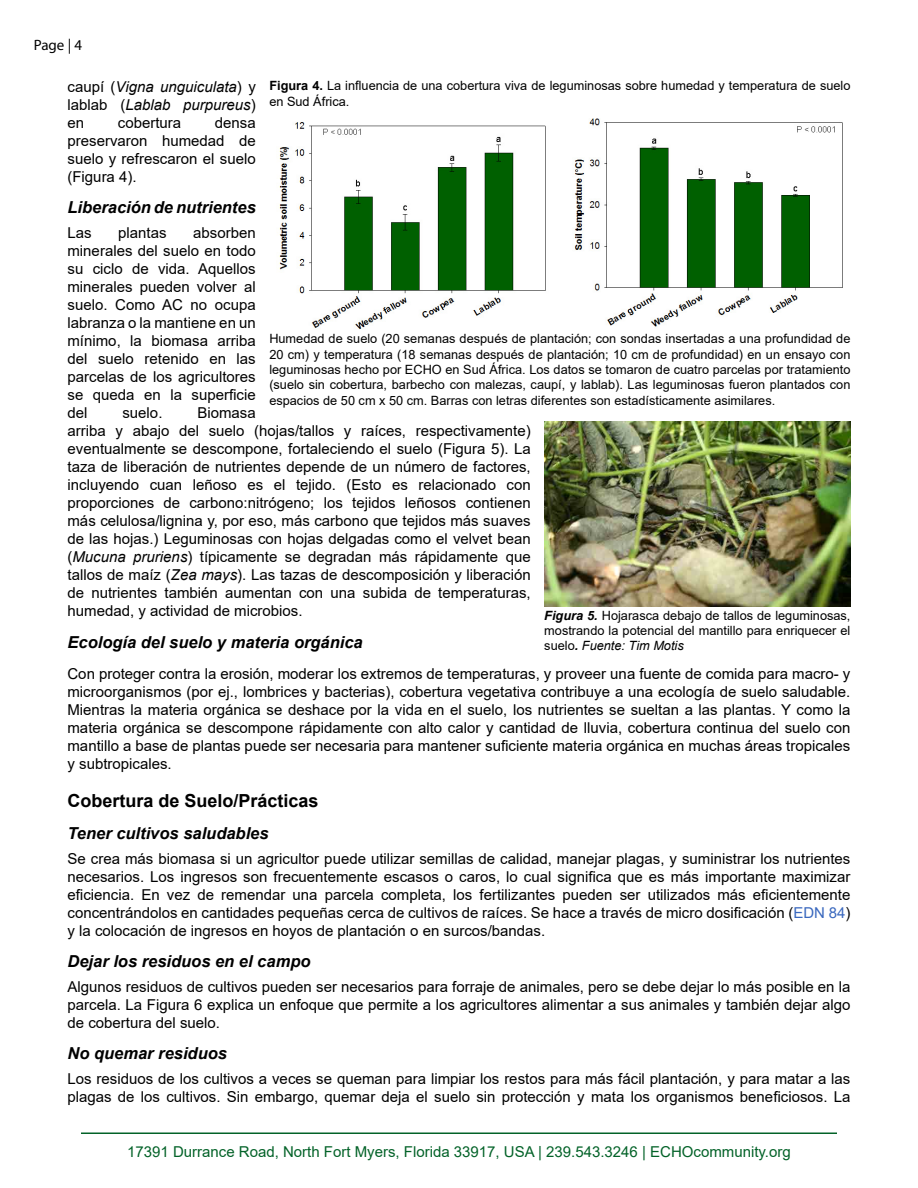
<style>
.page{position:relative;width:918px;height:1188px;background:#fff}
.page>*{position:absolute;margin:0;border:0;box-sizing:border-box;transform-origin:0 0}
.Heading_4{font:700 18px "Arial";color:#000}
.Sub-sections{font:italic 700 16.5px "Arial";color:#000}
.Body_Text_1{font:15px/18px "Arial";color:#000;text-align:justify}
.Heading_4-2{font:15px/18px "Arial";color:#000;text-align:justify}
.t1{font:15px "Arial";color:#036228}
.Body_Text_1-2{font:italic 15px/18px "Arial";color:#000;text-align:justify}
.t2{font:15px "Myriad Pro";color:#000}
.Figure{font:12.75px/15.3px "Arial";color:#000;text-align:justify}
.s1{font-style:normal}
.s2{font-weight:700}
.s3{font-style:italic}
.s4{color:#3a68be}
.s5{font-weight:700;font-style:italic}
</style>
<div class="page">
<hr style="left:81px;top:1132px;width:756px;height:2px;background:#036228">
<img style="left:544px;top:421px;width:306px;height:186px">
<img style="left:279px;top:122px;width:267px;height:207px">
<img style="left:574px;top:118px;width:269px;height:209px">
<p class="t2" style="left:34px;top:36px;width:50px">Page | 4</p>
<p class="Body_Text_1-2" style="left:68px;top:78px;width:190px"><span class="s1">caupí (</span>Vigna unguiculata<span class="s1">) y lablab (</span>Lablab purpureus<span class="s1">) en</span></p>
<p class="Figure" style="left:269px;top:78px;width:583px"><span class="s2">Figura 4.</span> La influencia de una cobertura viva de leguminosas sobre humedad y temperatura de suelo en Sud África.</p>
<p class="Body_Text_1" style="left:68px;top:114px;width:190px;text-indent:147px">densa preservaron humedad de suelo y refrescaron el suelo (Figura 4).</p>
<p class="Sub-sections" style="left:68px;top:197px;width:190px">Liberación de nutrientes</p>
<p class="Body_Text_1" style="left:68px;top:224px;width:26px">Las</p>
<p class="Body_Text_1" style="left:118px;top:224px;width:50px">plantas</p>
<p class="Body_Text_1" style="left:118px;top:114px;width:65px">cobertura</p>
<p class="Body_Text_1" style="left:68px;top:224px;width:190px;text-indent:126px">absorben minerales del suelo en todo su ciclo de vida. Aquellos minerales pueden volver al suelo. Como AC no ocupa labranza o la mantiene en un mínimo, la biomasa arriba del suelo retenido en las parcelas de los agricultores se queda en la superficie del</p>
<p class="Figure" style="left:269px;top:331px;width:583px">Humedad de suelo (20 semanas después de plantación; con sondas insertadas a una profundidad de 20 cm) y temperatura (18 semanas después de plantación; 10 cm de profundidad) en un ensayo con leguminosas hecho por ECHO en Sud África. Los datos se tomaron de cuatro parcelas por tratamiento (suelo sin cobertura, barbecho con malezas, caupí, y lablab). Las leguminosas fueron plantados con espacios de 50 cm x 50 cm. Barras con letras diferentes son estadísticamente asimilares.</p>
<p class="Body_Text_1" style="left:68px;top:404px;width:465px;text-align:left;text-indent:130px">Biomasa<br>arriba y abajo del suelo (hojas/tallos y raíces, respectivamente) eventualmente se descompone, fortaleciendo el suelo (Figura 5). La taza de liberación de nutrientes depende de un número de factores, incluyendo cuan leñoso es el tejido. (Esto es relacionado con proporciones de carbono:nitrógeno; los tejidos leñosos contienen más celulosa/lignina y, por eso, más carbono que tejidos más suaves de las hojas.) Leguminosas con hojas delgadas como el velvet bean (<span class="s3">Mucuna pruriens</span>) típicamente se degradan más rápidamente que tallos de maíz (<span class="s3">Zea mays</span>). Las tazas de descomposición y liberación de nutrientes también aumentan con una subida de temperaturas, humedad, y actividad de microbios.</p>
<p class="Sub-sections" style="left:68px;top:631px;width:297px">Ecología del suelo y materia orgánica</p>
<p class="Heading_4-2" style="left:68px;top:665px;width:784px">Con proteger contra la erosión, moderar los extremos de temperaturas, y proveer una fuente de comida para macro- y microorganismos (por ej., lombrices y bacterias), cobertura vegetativa contribuye a una ecología de suelo saludable.<br>Mientras la materia orgánica se deshace por la vida en el suelo, los nutrientes se sueltan a las plantas. Y como la materia orgánica se descompone rápidamente con alto calor y cantidad de lluvia, cobertura continua del suelo con mantillo a base de plantas puede ser necesaria para mantener suficiente materia orgánica en muchas áreas tropicales y subtropicales.</p>
<p class="Heading_4" style="left:68px;top:788px;width:253px">Cobertura de Suelo/Prácticas</p>
<p class="Sub-sections" style="left:68px;top:822px;width:203px">Tener cultivos saludables</p>
<p class="Body_Text_1" style="left:68px;top:849px;width:784px">Se crea más biomasa si un agricultor puede utilizar semillas de calidad, manejar plagas, y suministrar los nutrientes necesarios. Los ingresos son frecuentemente escasos o caros, lo cual significa que es más importante maximizar eficiencia. En vez de remendar una parcela completa, los fertilizantes pueden ser utilizados más eficientemente concentrándolos en cantidades pequeñas cerca de cultivos de raíces. Se hace a través de micro dosificación (<span class="s4">EDN 84</span>) y la colocación de ingresos en hoyos de plantación o en surcos/bandas.</p>
<p class="Sub-sections" style="left:68px;top:950px;width:245px">Dejar los residuos en el campo</p>
<p class="Body_Text_1" style="left:68px;top:978px;width:784px">Algunos residuos de cultivos pueden ser necesarios para forraje de animales, pero se debe dejar lo más posible en la parcela. La Figura 6 explica un enfoque que permite a los agricultores alimentar a sus animales y también dejar algo de cobertura del suelo.</p>
<p class="Sub-sections" style="left:68px;top:1043px;width:161px">No quemar residuos</p>
<p class="Body_Text_1" style="left:68px;top:1070px;width:784px">Los residuos de los cultivos a veces se queman para limpiar los restos para más fácil plantación, y para matar a las plagas de los cultivos. Sin embargo, quemar deja el suelo sin protección y mata los organismos beneficiosos. La</p>
<p class="Body_Text_1" style="left:122px;top:404px;width:42px">suelo.</p>
<p class="Figure" style="left:544px;top:607px;width:308px"><span class="s5">Figura 5.</span> Hojarasca debajo de tallos de leguminosas, mostrando la potencial del mantillo para enriquecer el suelo<span class="s5">.</span> <span class="s3">Fuente: Tim Motis</span></p>
<p class="t1" style="left:127px;top:1141px;width:665px">17391 Durrance Road, North Fort Myers, Florida 33917, USA | 239.543.3246 | ECHOcommunity.org</p>
</div>
